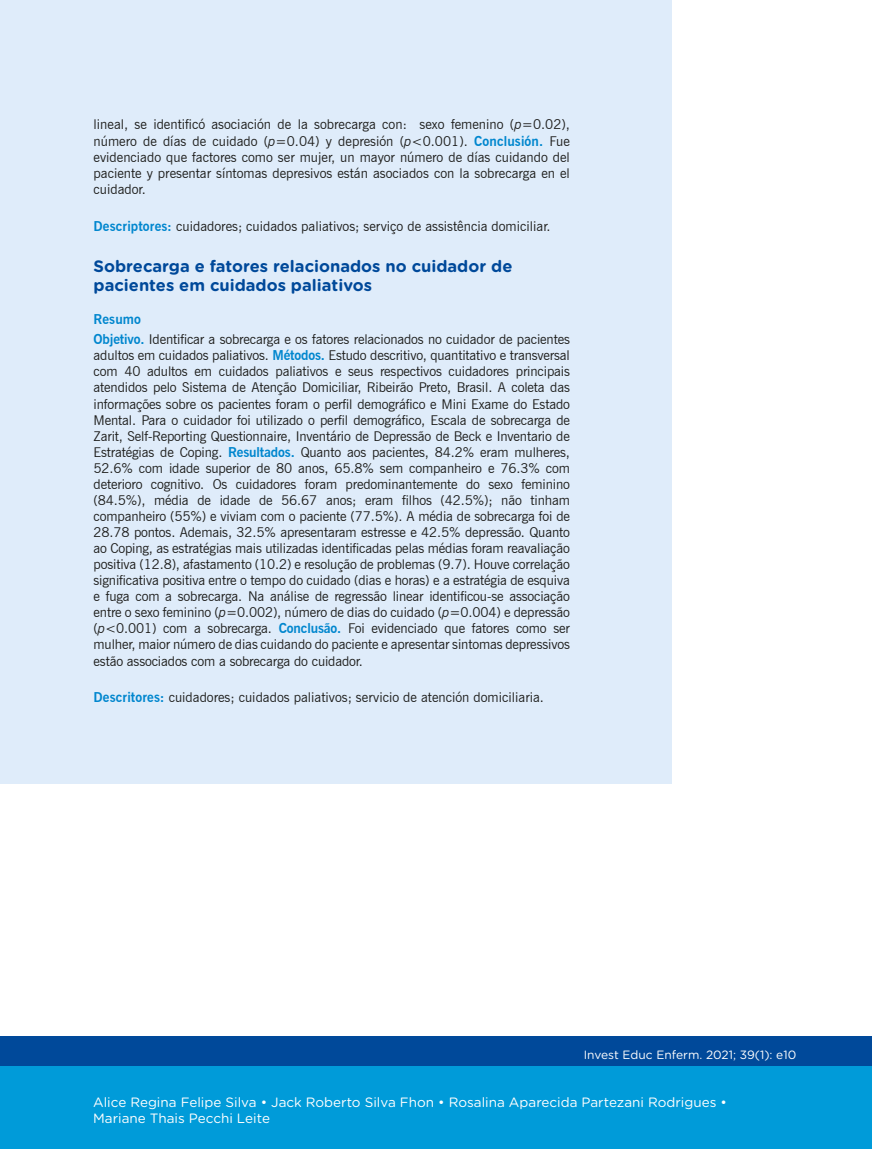
<style>
.page{position:relative;width:872px;height:1149px;background:#fff}
.page>*{position:absolute;margin:0;border:0;box-sizing:border-box;transform-origin:0 0}
.t1{font:700 16.5px/19.8px "Gotham Rounded";color:#00499a}
.t2{font:13.5px/16px "News Gothic BT";color:#1d1d1b;text-align:justify}
.t3{font:13.5px/16.2px "Gotham Rounded";color:#fff}
.t4{font:12px "Gotham Rounded";color:#fff}
.s1{font-style:italic}
.s2{font-weight:700;color:#0086ce}
</style>
<div class="page">
<div style="left:0;top:1035px;width:872px;height:113px;background:#00499a"></div>
<div style="left:0;top:1065px;width:872px;height:83px;background:#009bd9"></div>
<div style="left:0;top:0;width:671px;height:782px;background:#dfecfa"></div>
<p class="t2" style="left:94px;top:116px;width:478px">lineal, se identificó asociación de la sobrecarga con: sexo femenino (<span class="s1">p</span>=0.02), número de días de cuidado (<span class="s1">p</span>=0.04) y depresión (<span class="s1">p</span>&lt;0.001). <span class="s2">Conclusión.</span> Fue evidenciado que factores como ser mujer, un mayor número de días cuidando del paciente y presentar síntomas depresivos están asociados con la sobrecarga en el cuidador.</p>
<p class="t2" style="left:94px;top:218px;width:458px"><span class="s2">Descriptores:</span> cuidadores; cuidados paliativos; serviço de assistência domiciliar.</p>
<p class="t1" style="left:94px;top:255px;width:420px">Sobrecarga e fatores relacionados no cuidador de pacientes em cuidados paliativos</p>
<p class="t2" style="left:94px;top:309px;width:478px;line-height:20.2px"><span class="s2">Resumo<br>Objetivo.</span> Identificar a sobrecarga e os fatores relacionados no cuidador de pacientes</p>
<p class="t2" style="left:94px;top:347px;width:478px">adultos em cuidados paliativos. <span class="s2">Métodos.</span> Estudo descritivo, quantitativo e transversal com 40 adultos em cuidados paliativos e seus respectivos cuidadores principais atendidos pelo Sistema de Atenção Domiciliar, Ribeirão Preto, Brasil. A coleta das informações sobre os pacientes foram o perfil demográfico e Mini Exame do Estado Mental. Para o cuidador foi utilizado o perfil demográfico, Escala de sobrecarga de Zarit, Self-Reporting Questionnaire, Inventário de Depressão de Beck e Inventario de Estratégias de Coping. <span class="s2">Resultados.</span> Quanto aos pacientes, 84.2% eram mulheres, 52.6% com idade superior de 80 anos, 65.8% sem companheiro e 76.3% com deterioro cognitivo. Os cuidadores foram predominantemente do sexo feminino (84.5%), média de idade de 56.67 anos; eram filhos (42.5%); não tinham companheiro (55%) e viviam com o paciente (77.5%). A média de sobrecarga foi de 28.78 pontos. Ademais, 32.5% apresentaram estresse e 42.5% depressão. Quanto ao Coping, as estratégias mais utilizadas identificadas pelas médias foram reavaliação positiva (12.8), afastamento (10.2) e resolução de problemas (9.7). Houve correlação significativa positiva entre o tempo do cuidado (dias e horas) e a estratégia de esquiva e fuga com a sobrecarga. Na análise de regressão linear identificou-se associação entre o sexo feminino (<span class="s1">p</span>=0.002), número de dias do cuidado (<span class="s1">p</span>=0.004) e depressão (<span class="s1">p</span>&lt;0.001) com a sobrecarga. <span class="s2">Conclusão.</span> Foi evidenciado que fatores como ser mulher, maior número de dias cuidando do paciente e apresentar sintomas depressivos estão associados com a sobrecarga do cuidador.</p>
<p class="t2" style="left:94px;top:689px;width:452px"><span class="s2">Descritores:</span> cuidadores; cuidados paliativos; servicio de atención domiciliaria.</p>
<p class="t4" style="left:584px;top:1045px;width:214px">Invest Educ Enferm. 2021; 39(1): e10</p>
<p class="t3" style="left:93px;top:1093px;width:635px">Alice Regina Felipe Silva • Jack Roberto Silva Fhon • Rosalina Aparecida Partezani Rodrigues •<br>Mariane Thais Pecchi Leite</p>
</div>
